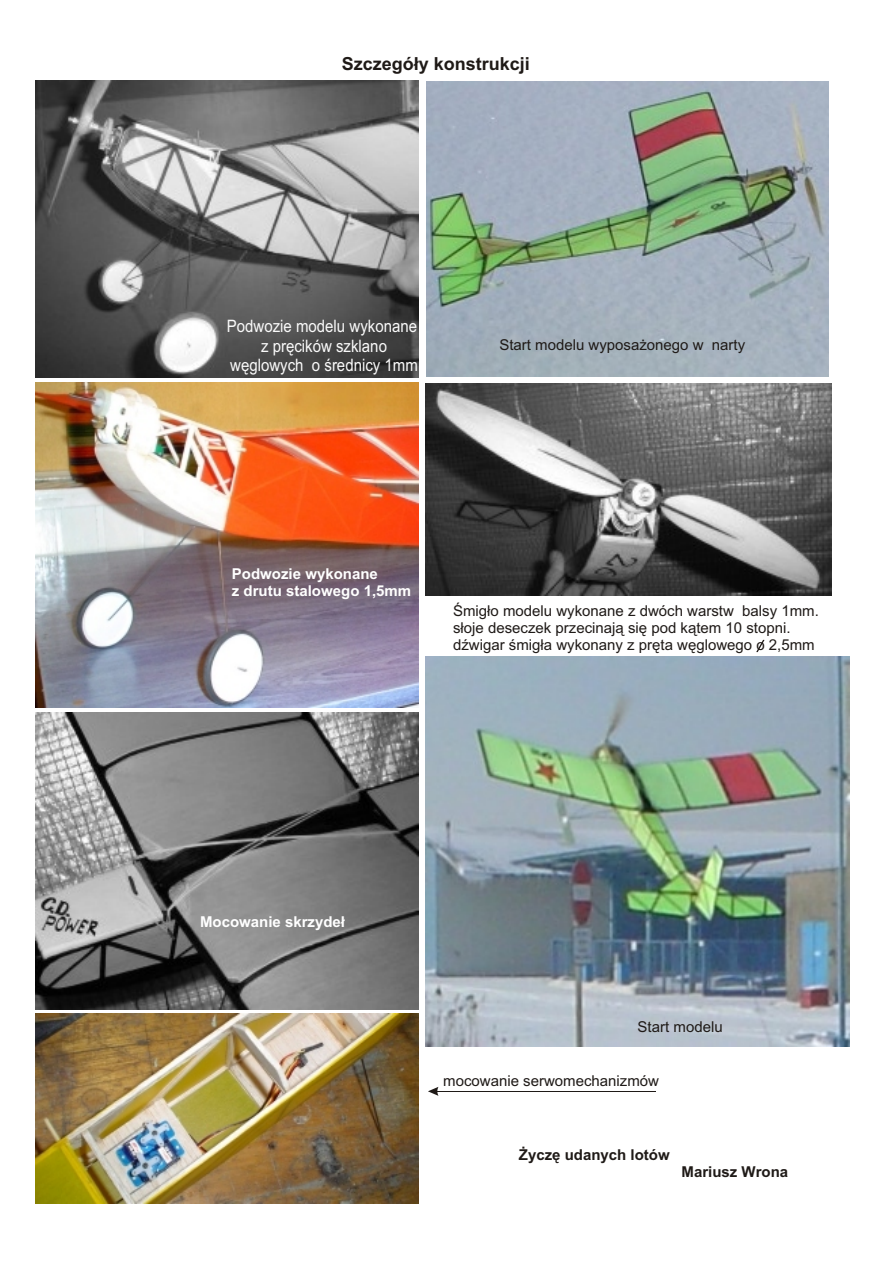
<style>
.page{position:relative;width:894px;height:1263px;background:#fff}
.page>*{position:absolute;margin:0;border:0;box-sizing:border-box;transform-origin:0 0}
.t1{font:700 18px "Arial CE";color:#1f1a17}
.t2{font:17.1px/19.2px "Arial CE";color:#fafafa;text-align:center;scale:.88 1}
.t3{font:15px/16.8px "Arial CE";color:#1f1a17}
.t4{font:700 15px/16.8px "Arial CE";color:#fff}
.t5{font:700 15px "Arial CE";color:#1f1a17}
</style>
<div class="page">
<img style="left:36px;top:80px;width:382px;height:297px">
<img style="left:427px;top:81px;width:402px;height:295px">
<img style="left:425px;top:383px;width:407px;height:213px">
<svg style="left:756px;top:640px;width:9px;height:12px"></svg>
<img style="left:36px;top:712px;width:382px;height:297px">
<img style="left:425px;top:657px;width:425px;height:390px">
<img style="left:36px;top:382px;width:382px;height:326px">
<img style="left:36px;top:1013px;width:383px;height:191px">
<hr style="left:433px;top:1091px;width:223px;height:1px;background:#1f1a17">
<svg style="left:428px;top:1087px;width:10px;height:9px"></svg>
<p class="t1" style="left:342px;top:57px;width:190px">Szczegó³y konstrukcji</p>
<p class="t2" style="left:227px;top:318px;width:218px">Podwozie modelu wykonane z prêcików szklano wêglowych o œrednicy 1mm</p>
<p class="t3" style="left:499px;top:337px;width:247px">Start modelu wyposa¿onego w narty</p>
<p class="t4" style="left:232px;top:567px;width:181px">Podwozie wykonane<br>z drutu stalowego 1,5mm</p>
<p class="t3" style="left:453px;top:604px;width:367px">Œmig³o modelu wykonane z dwóch warstw balsy 1mm. s³oje deseczek przecinaj¹ siê pod k¹tem 10 stopni. dŸwigar œmig³a wykonany z prêta wêglowego o 2,5mm</p>
<p class="t4" style="left:200px;top:915px;width:147px">Mocowanie skrzyde³</p>
<p class="t3" style="left:638px;top:1019px;width:87px">Start modelu</p>
<p class="t3" style="left:443px;top:1074px;width:217px">mocowanie serwomechanizmów</p>
<p class="t5" style="left:519px;top:1149px;width:152px">¯yczê udanych lotów</p>
<p class="t5" style="left:682px;top:1166px;width:108px">Mariusz Wrona</p>
</div>
